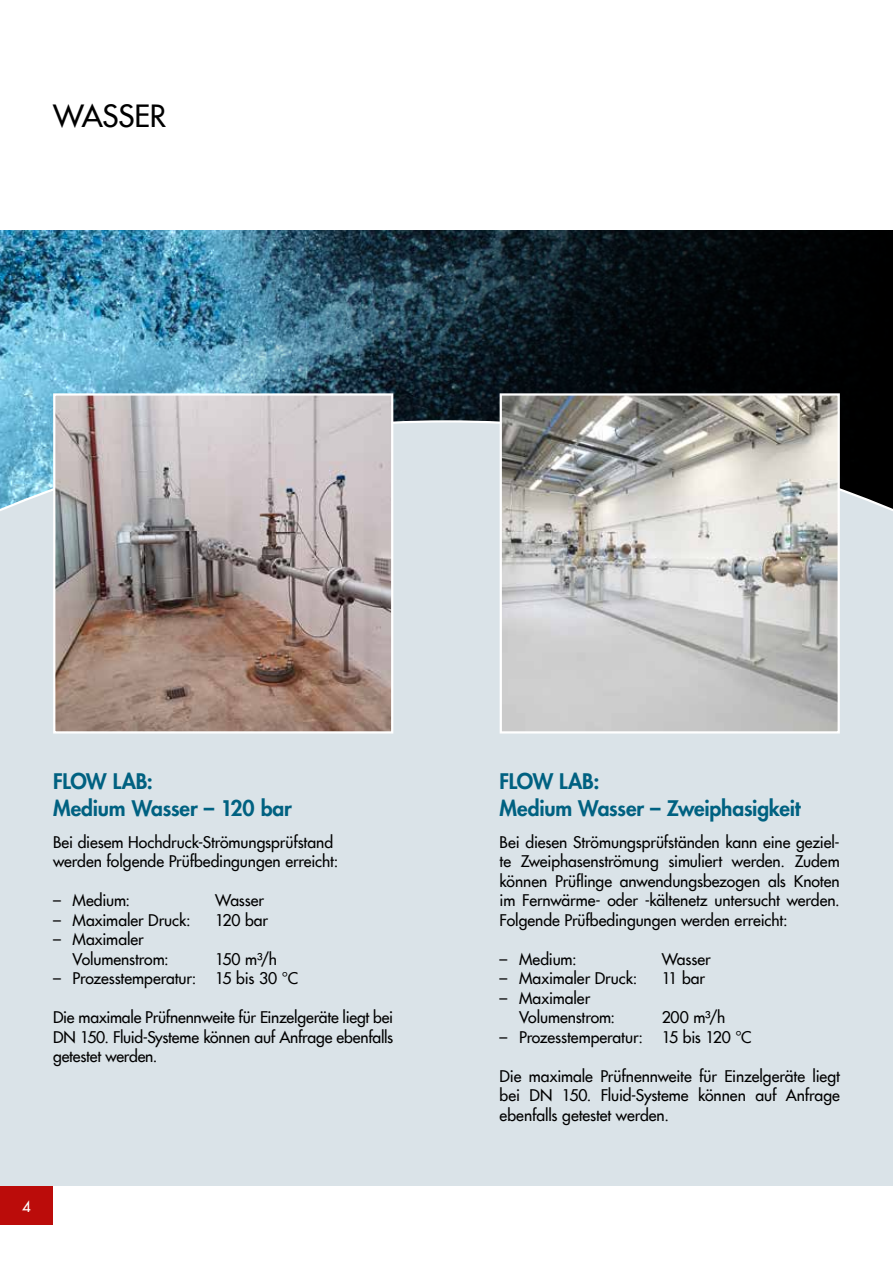
<style>
.page{position:relative;width:893px;height:1263px;background:#fff}
.page>*{position:absolute;margin:0;border:0;box-sizing:border-box;transform-origin:0 0}
.t1{font:500 30px "Futura Com";letter-spacing:-.01em;color:#000}
.t2{font:800 21px/27px "Futura Com";letter-spacing:-.01em;color:#006181}
.t3{font:500 15.75px/19.5px "Futura Com";letter-spacing:-.005em;color:#000;text-align:justify}
.t4{font:500 15px "Futura Com";color:#fff}
</style>
<div class="page">
<img style="left:0;top:230px;width:893px;height:190px">
<div style="left:0;top:420px;width:893px;height:766px;background:#dae3e8"></div>
<hr style="left:892px;top:500px;width:1px;height:686px;background:#dae3e8">
<div style="left:0;top:1186px;width:53px;height:39px;background:#bb0c0a"></div>
<img style="left:503px;top:396px;width:334px;height:334px">
<div style="left:500px;top:393px;width:340px;height:340px;border:2px solid #fff"></div>
<img style="left:56px;top:396px;width:334px;height:334px">
<div style="left:53px;top:393px;width:340px;height:340px;border:2px solid #fff"></div>
<h1 class="t1" style="left:53px;top:94px;width:114px">WASSER</h1>
<h2 class="t2" style="left:53px;top:767px;width:240px">FLOW LAB:<br>Medium Wasser – 120 bar</h2>
<p class="t3" style="left:53px;top:831px;width:287px">Bei diesem Hochdruck-Strömungsprüfstand werden folgende Prüfbedingungen erreicht:</p>
<p class="t3" style="left:53px;top:890px;width:78px">– Medium:</p>
<p class="t3" style="left:215px;top:890px;width:50px">Wasser</p>
<p class="t3" style="left:53px;top:909px;width:139px">– Maximaler Druck:</p>
<p class="t3" style="left:215px;top:909px;width:54px">120 bar</p>
<p class="t3" style="left:73px;top:929px;width:97px;text-indent:-19px">– Maximaler<br>Volumenstrom:</p>
<p class="t3" style="left:215px;top:948px;width:64px">150 m³/h</p>
<p class="t3" style="left:53px;top:968px;width:246px">– Prozesstemperatur: 15 bis 30 °C</p>
<p class="t3" style="left:53px;top:1007px;width:342px">Die maximale Prüfnennweite für Einzelgeräte liegt bei DN 150. Fluid-Systeme können auf Anfrage ebenfalls getestet werden.</p>
<p class="t4" style="left:22px;top:1195px;width:10px">4</p>
<h2 class="t2" style="left:500px;top:767px;width:302px">FLOW LAB:<br>Medium Wasser – Zweiphasigkeit</h2>
<p class="t3" style="left:500px;top:831px;width:342px">Bei diesen Strömungsprüfständen kann eine geziel&shy;te Zweiphasenströmung simuliert werden. Zudem können Prüflinge anwendungsbezogen als Knoten im Fernwärme- oder -kältenetz untersucht werden.<br>Folgende Prüfbedingungen werden erreicht:</p>
<p class="t3" style="left:500px;top:948px;width:78px">– Medium:</p>
<p class="t3" style="left:662px;top:948px;width:50px">Wasser</p>
<p class="t3" style="left:500px;top:968px;width:139px">– Maximaler Druck:</p>
<p class="t3" style="left:662px;top:968px;width:45px">11 bar</p>
<p class="t3" style="left:519px;top:987px;width:97px;text-indent:-19px">– Maximaler<br>Volumenstrom:</p>
<p class="t3" style="left:662px;top:1007px;width:65px">200 m³/h</p>
<p class="t3" style="left:500px;top:1026px;width:254px">– Prozesstemperatur: 15 bis 120 °C</p>
<p class="t3" style="left:500px;top:1065px;width:342px">Die maximale Prüfnennweite für Einzelgeräte liegt bei DN 150. Fluid-Systeme können auf Anfrage ebenfalls getestet werden.</p>
</div>
